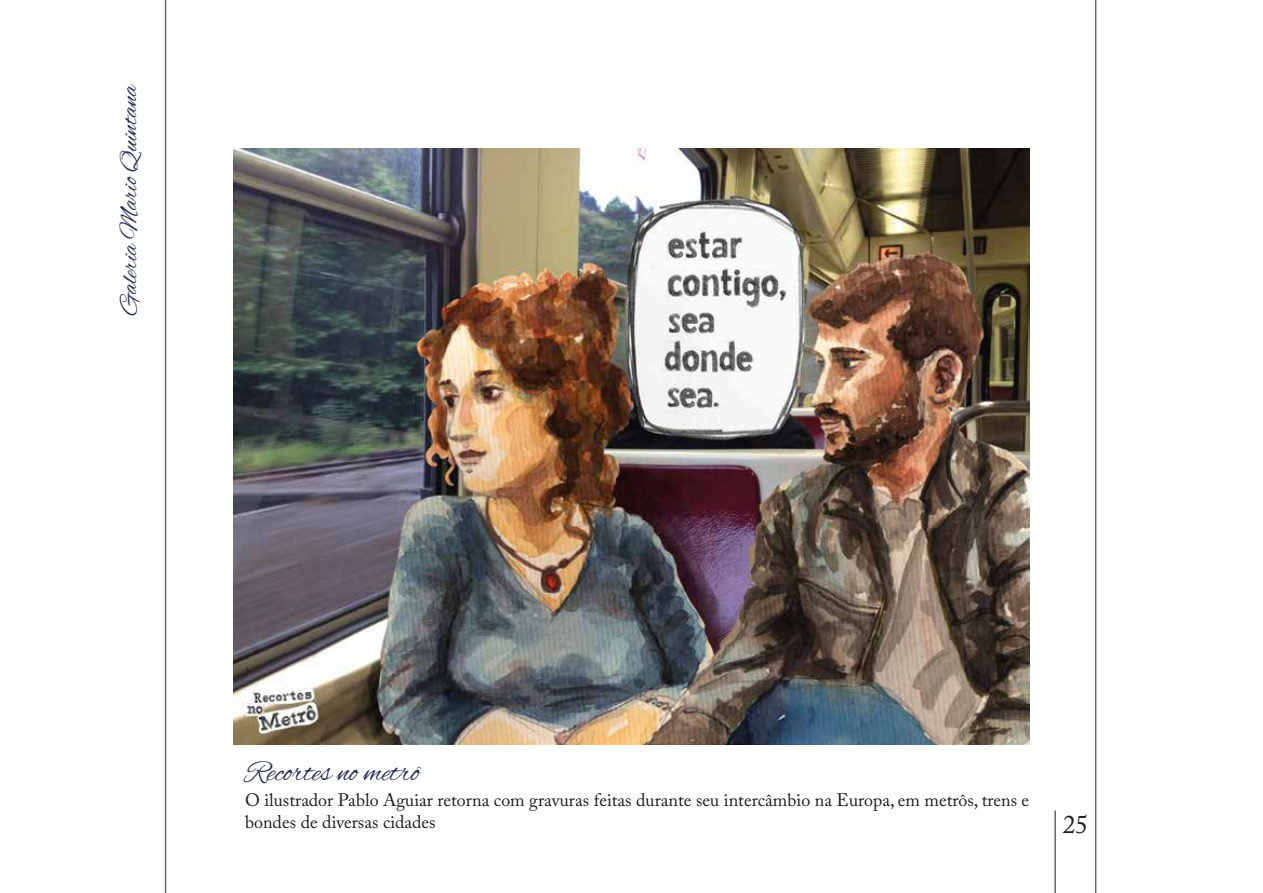
<style>
.page{position:relative;width:1263px;height:893px;background:#fff}
.page>*{position:absolute;margin:0;border:0;box-sizing:border-box;transform-origin:0 0}
.t1{font:30px "Alex Brush";color:#242b56}
.t2{font:25.5px "Alex Brush";color:#242b56}
.t3{font:25.5px "Adobe Caslon Pro";color:#1d1d1b}
.t4{font:18px/21.6px "Adobe Caslon Pro";color:#1d1d1b}
</style>
<div class="page">
<hr style="left:165px;top:0;width:1px;height:893px;background:#636969">
<hr style="left:1095px;top:0;width:1px;height:893px;background:#636969">
<hr style="left:1054px;top:810px;width:2px;height:83px;background:#636969">
<img style="left:234px;top:148px;width:795px;height:597px">
<h2 class="t2" style="left:115px;top:315px;width:233px;rotate:-90deg">Galeria Mario Quintana</h2>
<h1 class="t1" style="left:245px;top:755px;width:176px">Recortes no metrô</h1>
<p class="t4" style="left:245px;top:789px;width:786px">O ilustrador Pablo Aguiar retorna com gravuras feitas durante seu intercâmbio na Europa, em metrôs, trens e bondes de diversas cidades</p>
<h2 class="t3" style="left:1063px;top:809px;width:27px">25</h2>
</div>
